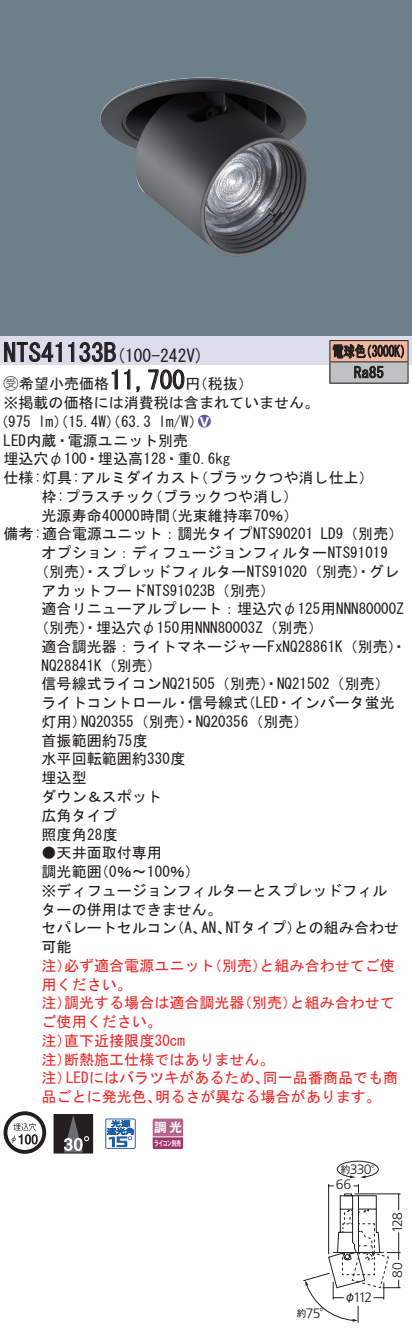
<style>
.page{position:relative;width:412px;height:1337px;background:#fff}
.page>*{position:absolute;margin:0;border:0;box-sizing:border-box;transform-origin:0 0}
.t1{font:25px "MS Gothic";color:#231f20}
.t2{font:17.5px "MS Gothic";color:#231f20}
.t3{font:15px/18.8px "MS Gothic";color:#231f20}
.t4{font:15px/18.8px "MS Gothic";color:#ee2928}
.t5{font:15px/21.2px "MS Gothic";color:#231f20;scale:.75 1}
.t6{font:15px "Ford Classification 1";color:#605e9b}
.t7{font:300 13.75px "Frutiger LT Std";letter-spacing:-.06em;color:#231f20}
.t8{font:12.5px "Gothic MB101 Pro De Bold 90 pv RKSJ H";color:#fff}
.t9{font:11.25px "Gothic MB101 Pro Regular 90 pv RKSJ H";color:#231f20}
.t10{font:9.5px "Gothic MB101 Pro Regular 90 pv RKSJ H";color:#231f20}
.t11{font:7.25px "Gothic MB101 Pro De Bold 90 pv RKSJ H";letter-spacing:-.05em;color:#fff;scale:.65 1}
.s1{font-size:25px}
.s2{font-family:"Ford Classification 1"}
.s3{color:#fff}
.s4{font-family:"Gothic MB101 Pro Regular 90 pv RKSJ H";font-weight:400;font-size:11.25px}
</style>
<div class="page">
<div style="left:0;top:0;width:411px;height:337px;background:#6d7f88"></div>
<img style="left:100px;top:78px;width:209px;height:179px">
<div style="left:0;top:337px;width:411px;height:28px;background:#dbdcec"></div>
<svg style="left:4px;top:342px;width:58px;height:20px"></svg>
<svg style="left:68px;top:342px;width:48px;height:20px"></svg>
<svg style="left:111px;top:369px;width:7px;height:21px"></svg>
<svg style="left:124px;top:369px;width:6px;height:21px"></svg>
<svg style="left:136px;top:386px;width:4px;height:6px"></svg>
<svg style="left:148px;top:369px;width:36px;height:21px"></svg>
<svg style="left:4px;top:1111px;width:42px;height:42px"></svg>
<svg style="left:31px;top:1134px;width:7px;height:10px"></svg>
<div style="left:54px;top:1114px;width:38px;height:39px;background:#231f20"></div>
<svg style="left:63px;top:1116px;width:26px;height:35px"></svg>
<div style="left:54px;top:1114px;width:39px;height:39px;border:1px solid #231f20"></div>
<svg style="left:105px;top:1118px;width:30px;height:31px"></svg>
<svg style="left:152px;top:1118px;width:31px;height:31px"></svg>
<hr style="left:152px;top:1136px;width:31px;height:1px;background:#fff">
<hr style="left:329px;top:340px;width:78px;height:1px;background:#231f20">
<hr style="left:329px;top:383px;width:78px;height:1px;background:#231f20">
<svg style="left:329px;top:341px;width:79px;height:42px;background:#a08e88"></svg>
<svg style="left:303px;top:1161px;width:98px;height:162px"></svg>
<h1 class="t1" style="left:4px;top:340px;width:102px">NTS41133</h1>
<p class="t2" style="left:104px;top:347px;width:101px">(<span class="s1">B</span> 100-242 (V</p>
<p class="t5" style="left:353px;top:340px;width:41px;text-indent:-22px">電球色<br>Ra85</p>
<p class="t5" style="left:360px;top:340px;width:69px">（3000 (K</p>
<h1 class="t1" style="left:109px;top:368px;width:76px">11,700</h1>
<p class="t3" style="left:4px;top:374px;width:316px"><span class="s2">B</span>希望小売価格<br>※掲載の価格には消費税は含まれていません。</p>
<p class="t6" style="left:198px;top:413px;width:14px">2<span class="s3">8</span></p>
<p class="t3" style="left:185px;top:374px;width:69px">（円税抜(</p>
<p class="t3" style="left:158px;top:412px;width:46px">l m (W/</p>
<p class="t3" style="left:-7px;top:412px;width:39px">（975</p>
<p class="t3" style="left:4px;top:431px;width:186px">LED内蔵・電源ユニット別売</p>
<p class="t3" style="left:4px;top:449px;width:228px">埋込穴φ100・埋込高128・重0.6kg</p>
<p class="t3" style="left:193px;top:468px;width:182px">（ブラックつや消し仕上(</p>
<p class="t3" style="left:38px;top:412px;width:114px">lm）（15.4 ）（W 63.3</p>
<p class="t3" style="left:147px;top:468px;width:152px;text-indent:-144px">仕様:灯具:アルミダイカスト<br>（ブラックつや消し(</p>
<p class="t3" style="left:42px;top:487px;width:115px">枠:プラスチック</p>
<p class="t3" style="left:42px;top:506px;width:130px">光源寿命40000時間</p>
<p class="t3" style="left:162px;top:506px;width:137px">（光束維持率70％(</p>
<p class="t3" style="left:4px;top:524px;width:310px">備考:適合電源ユニット：調光タイプNTS90201</p>
<p class="t3" style="left:42px;top:543px;width:347px">オプション：ディフュージョンフィルターNTS91019</p>
<p class="t3" style="left:34px;top:562px;width:366px">（別売）・スプレッドフィルターNTS91020（別売）・グレ</p>
<p class="t3" style="left:42px;top:581px;width:234px">アカットフードNTS91023 （B 別売(</p>
<p class="t3" style="left:42px;top:599px;width:363px">適合リニューアルプレート：埋込穴φ125用NNN80000Z</p>
<p class="t3" style="left:34px;top:618px;width:290px">（別売）・埋込穴φ150用NNN80003 （Z 別売(</p>
<p class="t3" style="left:42px;top:637px;width:366px">適合調光器：ライトマネージャーFxNQ28861 （K 別売・(</p>
<p class="t3" style="left:42px;top:656px;width:121px">NQ28841 （K 別売(</p>
<p class="t3" style="left:42px;top:674px;width:349px">信号線式ライコンNQ21505（別売）・NQ21502（別売(</p>
<p class="t3" style="left:240px;top:693px;width:155px">（LED・インバータ蛍光</p>
<p class="t3" style="left:320px;top:524px;width:84px">LD （9 別売(</p>
<p class="t3" style="left:81px;top:693px;width:228px;text-indent:-39px">ライトコントロール・信号線式<br>NQ20355（別売）・NQ20356（別売(</p>
<p class="t3" style="left:42px;top:712px;width:145px">灯用）<br>首振範囲約75度<br>水平回転範囲約330度埋込型<br>ダウン＆スポット<br>広角タイプ<br>照度角28度</p>
<p class="t3" style="left:94px;top:843px;width:107px;text-indent:-52px">●天井面取付専用<br>)0％〜100％(</p>
<p class="t3" style="left:42px;top:862px;width:61px">調光範囲</p>
<p class="t3" style="left:42px;top:881px;width:346px">※ディフュージョンフィルターとスプレッドフィル</p>
<p class="t3" style="left:42px;top:899px;width:181px">ターの併用はできません。</p>
<p class="t3" style="left:293px;top:918px;width:106px">との組み合わせ</p>
<p class="t3" style="left:225px;top:918px;width:77px">NTタイプ）</p>
<p class="t3" style="left:42px;top:918px;width:136px">セパレートセルコン可能</p>
<p class="t3" style="left:169px;top:918px;width:39px">（、A</p>
<p class="t3" style="left:201px;top:918px;width:31px">AN、</p>
<p class="t4" style="left:64px;top:956px;width:151px">必ず適合電源ユニット</p>
<p class="t4" style="left:259px;top:956px;width:136px">と組み合わせてご使</p>
<p class="t4" style="left:207px;top:956px;width:61px">（別売）</p>
<p class="t4" style="left:42px;top:956px;width:91px">注）<br>用ください。</p>
<p class="t4" style="left:64px;top:993px;width:181px">調光する場合は適合調光器</p>
<p class="t4" style="left:237px;top:993px;width:61px">（別売）</p>
<p class="t4" style="left:289px;top:993px;width:106px">と組み合わせて</p>
<p class="t4" style="left:42px;top:993px;width:31px">注）</p>
<p class="t4" style="left:42px;top:1012px;width:121px">ご使用ください。</p>
<p class="t4" style="left:64px;top:1031px;width:122px">直下近接限度30cm</p>
<p class="t4" style="left:64px;top:1031px;width:211px;text-indent:-22px">注）<br>断熱施工仕様ではありません。</p>
<p class="t4" style="left:42px;top:1049px;width:31px">注）</p>
<p class="t4" style="left:66px;top:1068px;width:204px">LEDにはバラツキがあるため、</p>
<p class="t4" style="left:262px;top:1068px;width:136px">同一品番商品でも商</p>
<p class="t4" style="left:42px;top:1068px;width:31px">注）</p>
<p class="t4" style="left:42px;top:1087px;width:121px">品ごとに発光色、</p>
<p class="t4" style="left:155px;top:1087px;width:227px">明るさが異なる場合があります。</p>
<p class="t8" style="left:154px;top:1117px;width:29px">調光</p>
<p class="t11" style="left:154px;top:1136px;width:43px">ライコン別売</p>
<p class="t7" style="left:349px;top:1161px;width:34px">330<span class="s4">°</span></p>
<p class="t10" style="left:340px;top:1161px;width:11px">約</p>
<p class="t7" style="left:335px;top:1176px;width:17px">66</p>
<p class="t7" style="left:305px;top:1305px;width:26px">75<span class="s4">°</span></p>
<p class="t10" style="left:296px;top:1305px;width:11px">約</p>
<p class="t7" style="left:352px;top:1289px;width:21px">112</p>
<p class="t7" style="left:358px;top:1289px;width:16px">37</p>
<p class="t9" style="left:344px;top:1287px;width:13px">φ</p>
<p class="t7" style="left:389px;top:1233px;width:23px;rotate:-90deg">128</p>
<p class="t7" style="left:389px;top:1277px;width:17px;rotate:-90deg">80</p>
</div>
